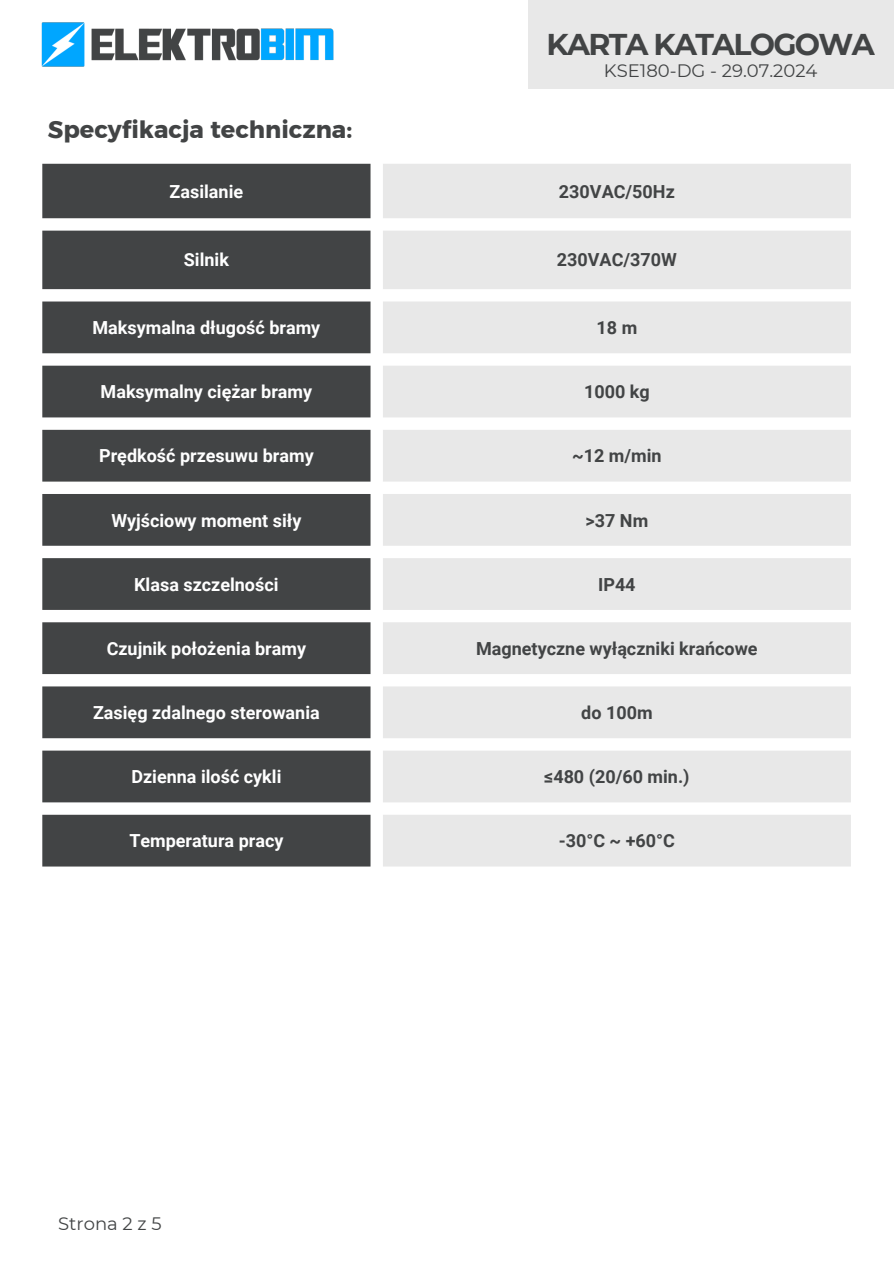
<style>
.page{position:relative;width:894px;height:1264px;background:#fff}
.page>*{position:absolute;margin:0;border:0;box-sizing:border-box;transform-origin:0 0}
.t1{font:700 30px "Montserrat";letter-spacing:-.055em;color:#424445}
.t2{font:24px "Kief Montaser Bold";color:#424445}
.t3{font:700 18px "Roboto";color:#fff}
.t4{font:700 18px "Roboto";color:#424445}
.t5{font:18px "Montserrat";color:#424445}
</style>
<div class="page">
<div style="left:527px;top:0;width:366px;height:89px;background:#e8e8e8"></div>
<img style="left:41px;top:22px;width:293px;height:45px">
<svg style="left:42px;top:164px;width:328px;height:702px;fill:#424445"></svg>
<svg style="left:383px;top:164px;width:467px;height:702px;fill:#e8e8e8"></svg>
<p class="t1" style="left:546px;top:26px;width:329px">KARTA KATALOGOWA</p>
<p class="t2" style="left:48px;top:115px;width:306px">Specyfikacja techniczna:</p>
<p class="t5" style="left:603px;top:59px;width:215px">KSE180-DG - 29.07.2024</p>
<h1 class="t3" style="left:169px;top:181px;width:75px">Zasilanie</h1>
<h3 class="t4" style="left:559px;top:181px;width:117px">230VAC/50Hz</h3>
<h2 class="t3" style="left:184px;top:249px;width:47px">Silnik</h2>
<p class="t4" style="left:556px;top:249px;width:121px">230VAC/370W</p>
<p class="t3" style="left:92px;top:317px;width:229px">Maksymalna długość bramy</p>
<p class="t4" style="left:596px;top:317px;width:42px">18 m</p>
<p class="t3" style="left:101px;top:381px;width:213px">Maksymalny ciężar bramy</p>
<p class="t4" style="left:584px;top:381px;width:67px">1000 kg</p>
<p class="t3" style="left:99px;top:446px;width:216px">Prędkość przesuwu bramy</p>
<p class="t4" style="left:572px;top:446px;width:91px">~12 m/min</p>
<p class="t3" style="left:111px;top:510px;width:191px">Wyjściowy moment siły</p>
<p class="t4" style="left:585px;top:510px;width:64px">&gt;37 Nm</p>
<p class="t3" style="left:134px;top:574px;width:146px">Klasa szczelności</p>
<p class="t4" style="left:598px;top:574px;width:39px">IP44</p>
<p class="t3" style="left:107px;top:638px;width:201px">Czujnik położenia bramy</p>
<p class="t4" style="left:476px;top:638px;width:283px">Magnetyczne wyłączniki krańcowe</p>
<p class="t3" style="left:93px;top:702px;width:228px">Zasięg zdalnego sterowania</p>
<p class="t4" style="left:581px;top:702px;width:73px">do 100m</p>
<p class="t3" style="left:131px;top:766px;width:151px">Dzienna ilość cykli</p>
<p class="t4" style="left:544px;top:766px;width:147px">≤480 (20/60 min.)</p>
<p class="t3" style="left:129px;top:830px;width:155px">Temperatura pracy</p>
<p class="t4" style="left:558px;top:830px;width:118px">-30°C ~ +60°C</p>
<p class="t5" style="left:58px;top:1212px;width:105px">Strona 2 z 5</p>
</div>
